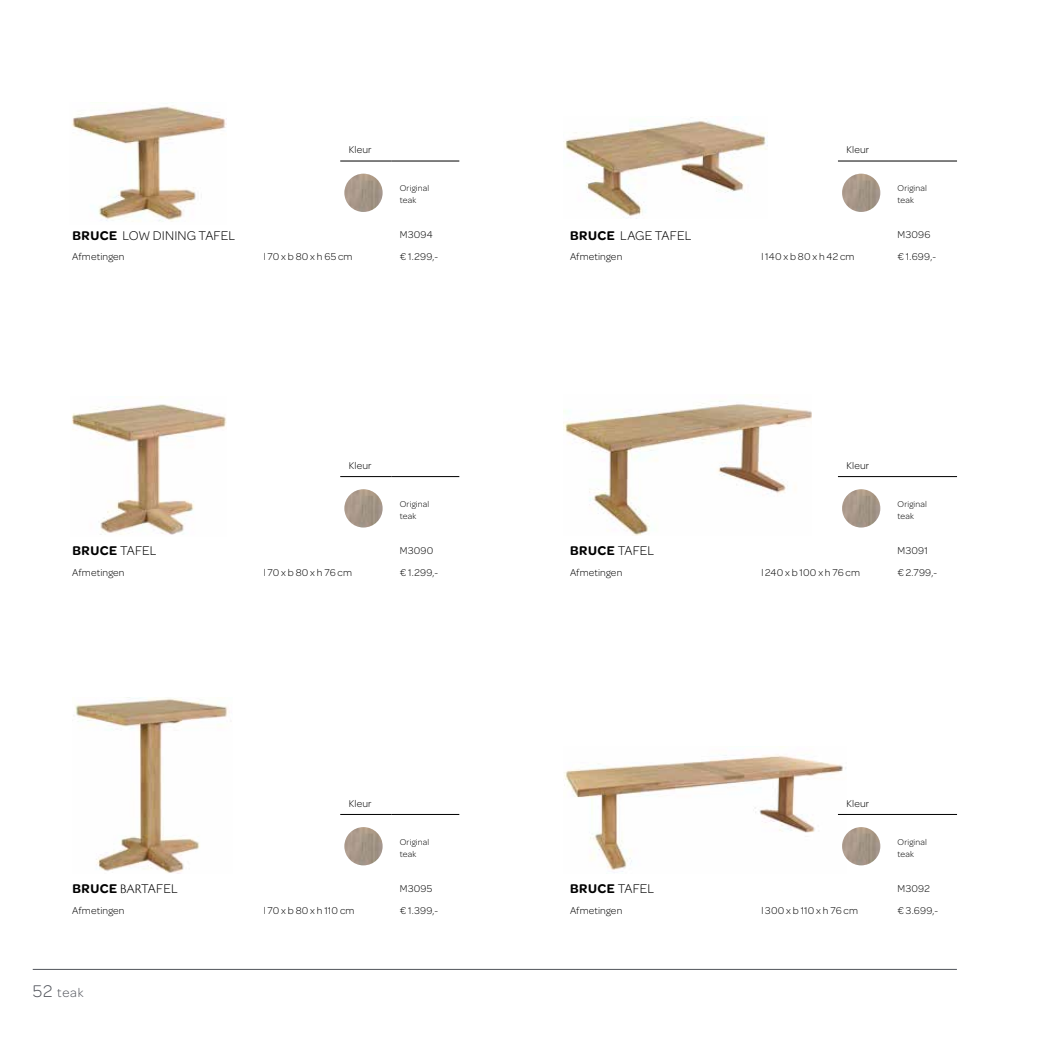
<style>
.page{position:relative;width:1042px;height:1042px;background:#fff}
.page>*{position:absolute;margin:0;border:0;box-sizing:border-box;transform-origin:0 0}
.t1{font:600 13.5px "Omnes";letter-spacing:.04em;color:#000}
.t2{font:300 13.5px "Omnes";letter-spacing:.01em;color:#000}
.t3{font:300 13.5px "Omnes";color:#50535a}
.t4{font:300 10.5px "Omnes";letter-spacing:.015em;color:#000}
.t5{font:300 9px/12px "Omnes";letter-spacing:.02em;color:#000}
.s1{font-weight:600}
.s2{font-weight:300}
.s3{font-family:"Cronos Pro";font-weight:300}
.s4{font-size:18px}
</style>
<div class="page">
<img style="left:564px;top:120px;width:203px;height:99px">
<img style="left:563px;top:401px;width:248px;height:134px">
<img style="left:564px;top:754px;width:282px;height:118px">
<img style="left:72px;top:105px;width:155px;height:117px">
<img style="left:344px;top:174px;width:39px;height:38px;border-radius:19px">
<hr style="left:340px;top:161px;width:51px;height:1px;background:#000">
<hr style="left:391px;top:161px;width:68px;height:1px;background:#000">
<img style="left:842px;top:174px;width:38px;height:38px;border-radius:19px">
<hr style="left:838px;top:161px;width:51px;height:1px;background:#000">
<hr style="left:889px;top:161px;width:68px;height:1px;background:#000">
<img style="left:344px;top:489px;width:39px;height:38px;border-radius:19px">
<hr style="left:340px;top:476px;width:51px;height:1px;background:#000">
<hr style="left:391px;top:476px;width:68px;height:1px;background:#000">
<img style="left:72px;top:396px;width:154px;height:139px">
<img style="left:842px;top:489px;width:38px;height:38px;border-radius:19px">
<hr style="left:838px;top:476px;width:51px;height:1px;background:#000">
<hr style="left:889px;top:476px;width:68px;height:1px;background:#000">
<img style="left:344px;top:827px;width:39px;height:38px;border-radius:19px">
<hr style="left:340px;top:814px;width:51px;height:1px;background:#000">
<hr style="left:391px;top:814px;width:68px;height:1px;background:#000">
<img style="left:75px;top:697px;width:155px;height:176px">
<img style="left:842px;top:827px;width:38px;height:38px;border-radius:19px">
<hr style="left:838px;top:814px;width:51px;height:1px;background:#000">
<hr style="left:889px;top:814px;width:68px;height:1px;background:#000">
<hr style="left:33px;top:969px;width:924px;height:1px;background:#50535a">
<p class="t4" style="left:349px;top:143px;width:24px">Kleur</p>
<p class="t4" style="left:846px;top:143px;width:24px">Kleur</p>
<p class="t5" style="left:400px;top:182px;width:31px">Original teak</p>
<p class="t5" style="left:897px;top:182px;width:31px">Original teak</p>
<p class="t2" style="left:72px;top:226px;width:164px"><span class="s1">BRUCE</span> LOW DINING TAFEL</p>
<p class="t4" style="left:400px;top:228px;width:34px">M3094</p>
<p class="t4" style="left:72px;top:250px;width:54px">Afmetingen</p>
<p class="t4" style="left:264px;top:250px;width:90px">l 70 x b 80 x h 65 cm</p>
<p class="t4" style="left:400px;top:250px;width:40px">€ 1.299,-</p>
<p class="t2" style="left:570px;top:226px;width:123px"><span class="s1">BRUCE</span> LAGE TAFEL</p>
<p class="t4" style="left:897px;top:228px;width:34px">M3096</p>
<p class="t4" style="left:570px;top:250px;width:54px">Afmetingen</p>
<p class="t4" style="left:761px;top:250px;width:95px">l 140 x b 80 x h 42 cm</p>
<p class="t4" style="left:897px;top:250px;width:40px">€ 1.699,-</p>
<p class="t4" style="left:349px;top:458px;width:24px">Kleur</p>
<p class="t4" style="left:846px;top:458px;width:24px">Kleur</p>
<p class="t5" style="left:400px;top:497px;width:31px">Original teak</p>
<p class="t5" style="left:897px;top:497px;width:31px">Original teak</p>
<p class="t1" style="left:72px;top:541px;width:86px">BRUCE <span class="s2">TAFEL</span></p>
<p class="t4" style="left:400px;top:543px;width:35px">M3090</p>
<p class="t4" style="left:72px;top:565px;width:54px">Afmetingen</p>
<p class="t4" style="left:264px;top:565px;width:90px">l 70 x b 80 x h 76 cm</p>
<p class="t4" style="left:400px;top:565px;width:40px">€ 1.299,-</p>
<p class="t1" style="left:570px;top:541px;width:86px">BRUCE <span class="s2">TAFEL</span></p>
<p class="t4" style="left:897px;top:543px;width:32px">M3091</p>
<p class="t4" style="left:570px;top:565px;width:54px">Afmetingen</p>
<p class="t4" style="left:761px;top:565px;width:100px">l 240 x b 100 x h 76 cm</p>
<p class="t4" style="left:897px;top:565px;width:41px">€ 2.799,-</p>
<p class="t4" style="left:349px;top:796px;width:24px">Kleur</p>
<p class="t4" style="left:846px;top:796px;width:24px">Kleur</p>
<p class="t5" style="left:400px;top:835px;width:31px">Original teak</p>
<p class="t5" style="left:897px;top:835px;width:31px">Original teak</p>
<p class="t1" style="left:72px;top:879px;width:107px">BRUCE <span class="s3">BAR</span><span class="s2">TAFEL</span></p>
<p class="t4" style="left:400px;top:881px;width:34px">M3095</p>
<p class="t4" style="left:72px;top:903px;width:54px">Afmetingen</p>
<p class="t4" style="left:264px;top:903px;width:92px">l 70 x b 80 x h 110 cm</p>
<p class="t4" style="left:400px;top:903px;width:40px">€ 1.399,-</p>
<p class="t1" style="left:570px;top:879px;width:86px">BRUCE <span class="s2">TAFEL</span></p>
<p class="t4" style="left:897px;top:881px;width:34px">M3092</p>
<p class="t4" style="left:570px;top:903px;width:54px">Afmetingen</p>
<p class="t4" style="left:761px;top:903px;width:98px">l 300 x b 110 x h 76 cm</p>
<p class="t4" style="left:897px;top:903px;width:42px">€ 3.699,-</p>
<p class="t3" style="left:33px;top:983px;width:52px"><span class="s4">52</span> teak</p>
</div>
